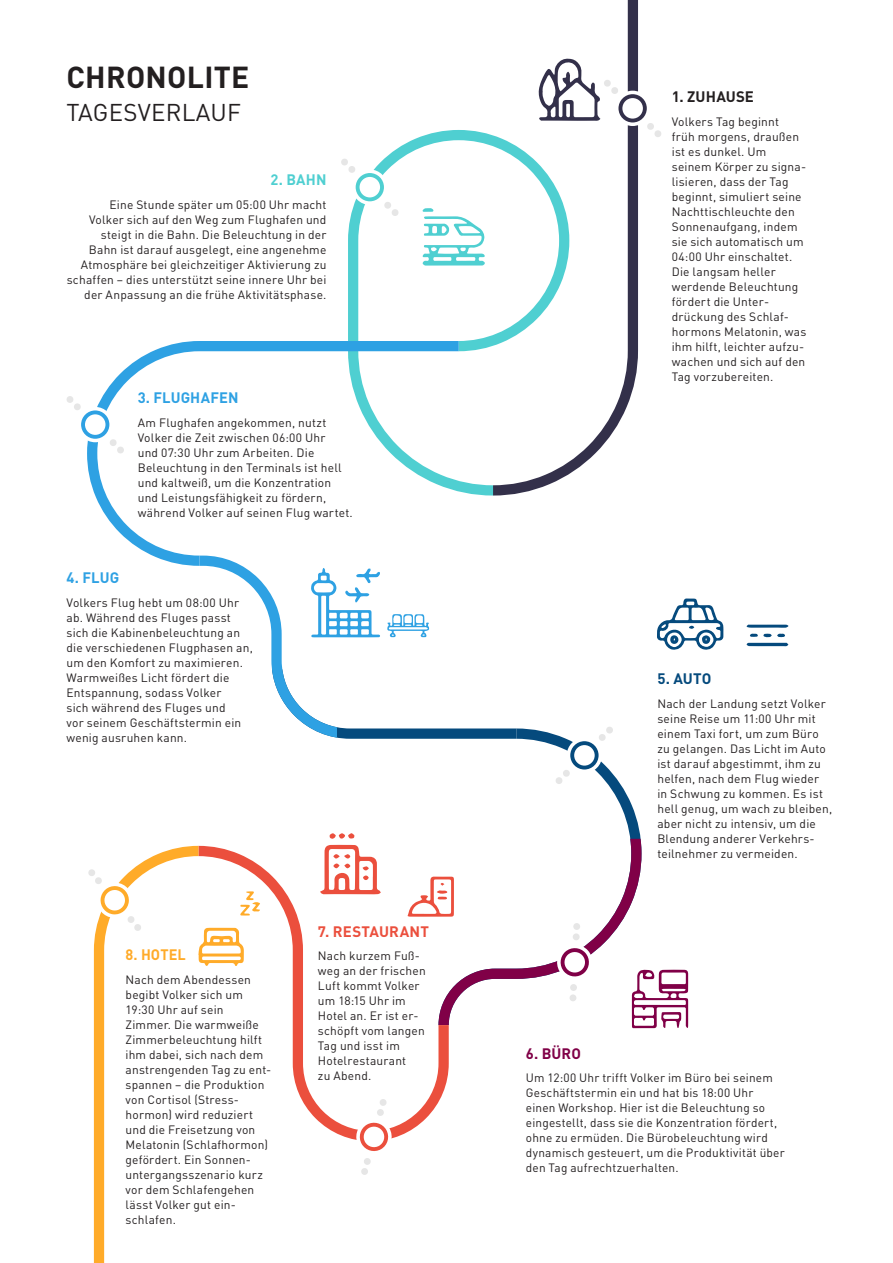
<style>
.page{position:relative;width:893px;height:1263px;background:#fff}
.page>*{position:absolute;margin:0;border:0;box-sizing:border-box;transform-origin:0 0}
.t1{font:700 30px "Trilux DIN";letter-spacing:.01em;color:#231f20}
.t2{font:24px "Trilux DIN";letter-spacing:.01em;color:#231f20}
.t3{font:700 15px "Trilux DIN";letter-spacing:.005em;color:#2ea1e3}
.t4{font:700 15px "Trilux DIN";letter-spacing:.01em;color:#eb4f3d}
.t5{font:700 15px "Trilux DIN";letter-spacing:.01em;color:#231f20}
.t6{font:700 15px "Trilux DIN";letter-spacing:.01em;color:#ffab29;scale:.96 1}
.t7{font:700 15px "Trilux DIN";color:#800047}
.t8{font:700 15px "Trilux DIN";color:#4fcfd1}
.t9{font:700 15px "Trilux DIN";color:#054a7d}
.t10{font:12px/15px "Trilux DIN";letter-spacing:.015em;color:#231f20}
</style>
<div class="page">
<svg style="left:569px;top:0;width:69px;height:474px"></svg>
<svg style="left:348px;top:130px;width:221px;height:365px"></svg>
<svg style="left:87px;top:341px;width:372px;height:225px"></svg>
<svg style="left:516px;top:728px;width:125px;height:111px"></svg>
<svg style="left:260px;top:866px;width:189px;height:274px"></svg>
<svg style="left:341px;top:158px;width:58px;height:58px"></svg>
<svg style="left:66px;top:396px;width:58px;height:58px"></svg>
<svg style="left:354px;top:1099px;width:40px;height:76px"></svg>
<svg style="left:555px;top:727px;width:58px;height:57px"></svg>
<svg style="left:422px;top:208px;width:63px;height:58px"></svg>
<svg style="left:538px;top:58px;width:123px;height:79px"></svg>
<svg style="left:199px;top:556px;width:317px;height:183px"></svg>
<svg style="left:746px;top:643px;width:42px;height:3px"></svg>
<svg style="left:746px;top:624px;width:43px;height:4px"></svg>
<svg style="left:750px;top:634px;width:35px;height:3px"></svg>
<svg style="left:657px;top:598px;width:66px;height:52px"></svg>
<svg style="left:329px;top:833px;width:25px;height:6px"></svg>
<svg style="left:320px;top:845px;width:61px;height:49px"></svg>
<svg style="left:408px;top:839px;width:280px;height:189px"></svg>
<svg style="left:88px;top:846px;width:172px;height:417px"></svg>
<h1 class="t1" style="left:66px;top:57px;width:185px">CHRONOLITE</h1>
<h2 class="t2" style="left:66px;top:97px;width:176px">TAGESVERLAUF</h2>
<p class="t8" style="left:270px;top:170px;width:58px">2. BAHN</p>
<p class="t10" style="left:67px;top:197px;width:261px;text-align:right">Eine Stunde später um 05:00 Uhr macht<br>Volker sich auf den Weg zum Flughafen und steigt in die Bahn. Die Beleuchtung in der<br>Bahn ist darauf ausgelegt, eine angenehme Atmosphäre bei gleichzeitiger Aktivierung zu schaffen – dies unterstützt seine innere Uhr bei der Anpassung an die frühe Aktivitätsphase.</p>
<p class="t3" style="left:138px;top:388px;width:102px">3. FLUGHAFEN</p>
<p class="t10" style="left:138px;top:415px;width:217px">Am Flughafen angekommen, nutzt Volker die Zeit zwischen 06:00 Uhr<br>und 07:30 Uhr zum Arbeiten. Die Beleuchtung in den Terminals ist hell und kaltweiß, um die Konzentration und Leistungsfähigkeit zu fördern, während Volker auf seinen Flug wartet.</p>
<p class="t3" style="left:67px;top:568px;width:54px">4. FLUG</p>
<p class="t10" style="left:67px;top:595px;width:188px">Volkers Flug hebt um 08:00 Uhr ab. Während des Fluges passt sich die Kabinenbeleuchtung an die verschiedenen Flugphasen an, um den Komfort zu maximieren.<br>Warmweißes Licht fördert die<br>Entspannung, sodass Volker<br>sich während des Fluges und<br>vor seinem Geschäftstermin ein wenig ausruhen kann.</p>
<p class="t6" style="left:126px;top:945px;width:64px">8. HOTEL</p>
<p class="t10" style="left:126px;top:972px;width:147px">Nach dem Abendessen begibt Volker sich um<br>19:30 Uhr auf sein<br>Zimmer. Die warmweiße<br>Zimmerbeleuchtung hilft ihm dabei, sich nach dem anstrengenden Tag zu ent&shy;spannen – die Produktion von Cortisol (Stress&shy;hormon) wird reduziert und die Freisetzung von<br>Melatonin (Schlafhormon) gefördert. Ein Sonnen&shy;untergangsszenario kurz vor dem Schlafengehen lässt Volker gut ein&shy;schlafen.</p>
<p class="t4" style="left:318px;top:921px;width:112px">7. RESTAURANT</p>
<p class="t10" style="left:318px;top:948px;width:109px">Nach kurzem Fuß&shy;weg an der frischen<br>Luft kommt Volker um 18:15 Uhr im<br>Hotel an. Er ist er&shy;schöpft vom langen<br>Tag und isst im<br>Hotelrestaurant<br>zu Abend.</p>
<p class="t5" style="left:672px;top:87px;width:84px">1. ZUHAUSE</p>
<p class="t10" style="left:672px;top:114px;width:136px">Volkers Tag beginnt<br>früh morgens, draußen ist es dunkel. Um seinem Körper zu signa&shy;lisieren, dass der Tag beginnt, simuliert seine<br>Nachttischleuchte den<br>Sonnenaufgang, indem sie sich automatisch um<br>04:00 Uhr einschaltet.<br>Die langsam heller werdende Beleuchtung fördert die Unter&shy;drückung des Schlaf&shy;hormons Melatonin, was ihm hilft, leichter aufzu&shy;wachen und sich auf den<br>Tag vorzubereiten.</p>
<p class="t9" style="left:657px;top:669px;width:56px">5. AUTO</p>
<p class="t10" style="left:657px;top:696px;width:176px">Nach der Landung setzt Volker seine Reise um 11:00 Uhr mit einem Taxi fort, um zum Büro zu gelangen. Das Licht im Auto ist darauf abgestimmt, ihm zu helfen, nach dem Flug wieder<br>in Schwung zu kommen. Es ist hell genug, um wach zu bleiben, aber nicht zu intensiv, um die<br>Blendung anderer Verkehrs&shy;teilnehmer zu vermeiden.</p>
<p class="t7" style="left:526px;top:1043px;width:57px">6. BÜRO</p>
<p class="t10" style="left:526px;top:1070px;width:260px">Um 12:00 Uhr trifft Volker im Büro bei seinem Geschäftstermin ein und hat bis 18:00 Uhr einen Workshop. Hier ist die Beleuchtung so eingestellt, dass sie die Konzentration fördert, ohne zu ermüden. Die Bürobeleuchtung wird dynamisch gesteuert, um die Produktivität über den Tag aufrechtzuerhalten.</p>
</div>
